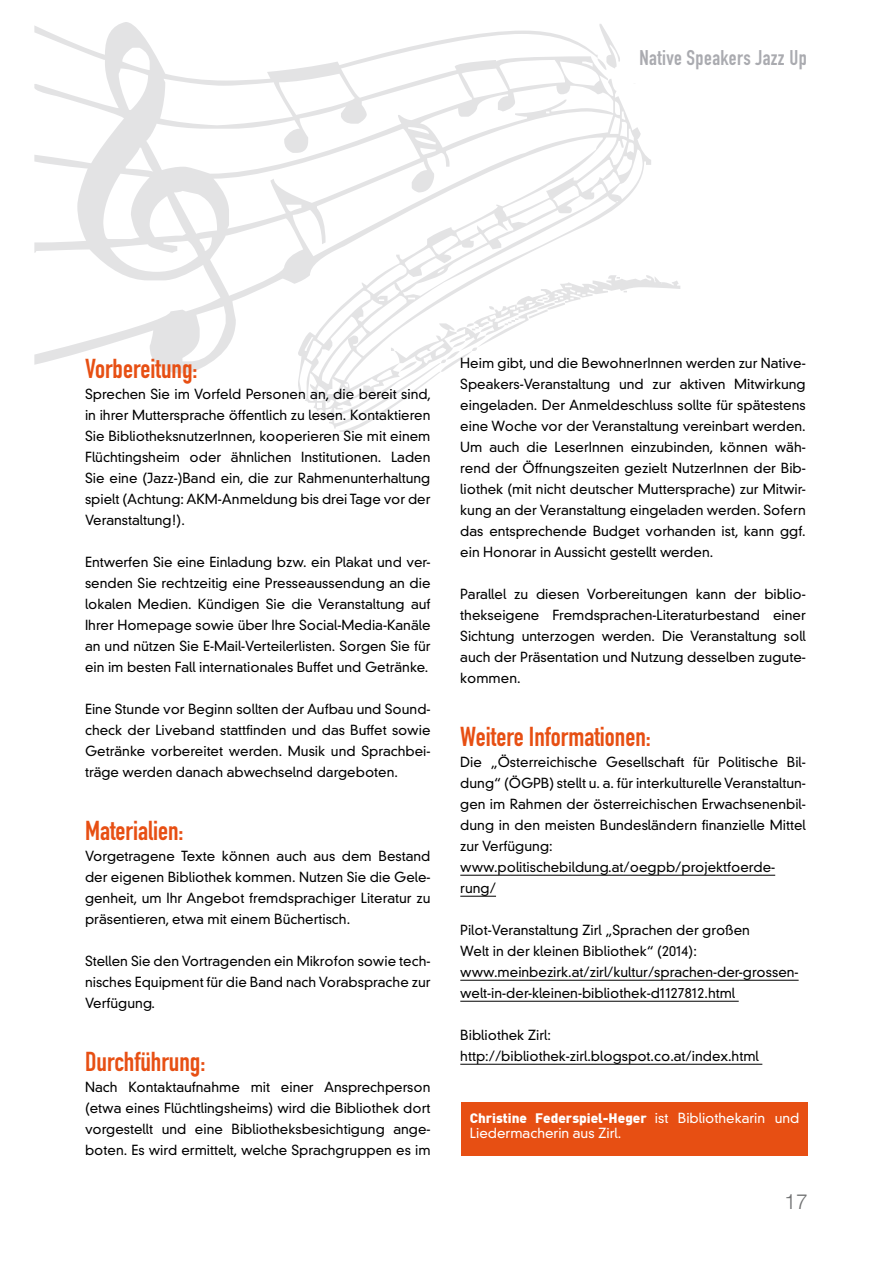
<style>
.page{position:relative;width:893px;height:1263px;background:#fff}
.page>*{position:absolute;margin:0;border:0;box-sizing:border-box;transform-origin:0 0}
.t1{font:27px "DIN Engschrift";color:#e74f13}
.t2{font:21px "DIN Engschrift";letter-spacing:.02em;color:#aaabb0}
.t3{font:300 21px "Helvetica Neue LT";color:#707172}
.t4{font:300 13.5px/21px "DIN Neuzeit Grotesk";color:#000;text-align:justify}
.t5{font:900 13.5px "DIN";color:#fff}
.t6{font:300 13.5px "DIN Neuzeit Grotesk";color:#fff}
.s1{font-family:"DIN Neuzeit Grotesk";font-weight:300}
</style>
<div class="page">
<svg style="left:34px;top:22px;width:646px;height:410px"></svg>
<hr style="left:460px;top:875px;width:315px;height:1px;background:#000">
<hr style="left:460px;top:896px;width:36px;height:1px;background:#000">
<hr style="left:460px;top:980px;width:339px;height:1px;background:#000">
<hr style="left:460px;top:1001px;width:279px;height:1px;background:#000">
<hr style="left:460px;top:1064px;width:302px;height:1px;background:#000">
<div style="left:461px;top:1102px;width:347px;height:54px;background:#e74f13"></div>
<h2 class="t2" style="left:639px;top:45px;width:169px">Native Speakers Jazz Up</h2>
<h1 class="t1" style="left:85px;top:352px;width:114px">Vorbereitung:</h1>
<p class="t4" style="left:85px;top:383px;width:347px">Sprechen Sie im Vorfeld Personen an, die bereit sind, in ihrer Muttersprache öffentlich zu lesen. Kontaktieren Sie BibliotheksnutzerInnen, kooperieren Sie mit einem Flüchtingsheim oder ähnlichen Institutionen. Laden Sie eine (Jazz-)Band ein, die zur Rahmenunterhaltung spielt (Achtung: AKM-Anmeldung bis drei Tage vor der Veranstaltung!).</p>
<p class="t4" style="left:85px;top:551px;width:347px">Entwerfen Sie eine Einladung bzw. ein Plakat und ver&shy;senden Sie rechtzeitig eine Presseaussendung an die lokalen Medien. Kündigen Sie die Veranstaltung auf Ihrer Homepage sowie über Ihre Social-Media-Kanäle an und nützen Sie E-Mail-Verteilerlisten. Sorgen Sie für ein im besten Fall internationales Buffet und Getränke.</p>
<p class="t4" style="left:85px;top:698px;width:347px">Eine Stunde vor Beginn sollten der Aufbau und Sound&shy;check der Liveband stattfinden und das Buffet sowie Getränke vorbereitet werden. Musik und Sprachbei&shy;träge werden danach abwechselnd dargeboten.</p>
<h1 class="t1" style="left:85px;top:814px;width:100px">Materialien:</h1>
<p class="t4" style="left:85px;top:845px;width:347px">Vorgetragene Texte können auch aus dem Bestand der eigenen Bibliothek kommen. Nutzen Sie die Gele&shy;genheit, um Ihr Angebot fremdsprachiger Literatur zu präsentieren, etwa mit einem Büchertisch.</p>
<p class="t4" style="left:85px;top:950px;width:347px">Stellen Sie den Vortragenden ein Mikrofon sowie tech&shy;nisches Equipment für die Band nach Vorabsprache zur Verfügung.</p>
<h1 class="t1" style="left:85px;top:1045px;width:122px">Durchführung:</h1>
<p class="t4" style="left:85px;top:1076px;width:347px">Nach Kontaktaufnahme mit einer Ansprechperson (etwa eines Flüchtlingsheims) wird die Bibliothek dort vorgestellt und eine Bibliotheksbesichtigung ange&shy;boten. Es wird ermittelt, welche Sprachgruppen es im</p>
<p class="t4" style="left:460px;top:353px;width:347px">Heim gibt, und die BewohnerInnen werden zur Native-Speakers-Veranstaltung und zur aktiven Mitwirkung eingeladen. Der Anmeldeschluss sollte für spätestens eine Woche vor der Veranstaltung vereinbart werden.<br>Um auch die LeserInnen einzubinden, können wäh&shy;rend der Öffnungszeiten gezielt NutzerInnen der Bib&shy;liothek (mit nicht deutscher Muttersprache) zur Mitwir&shy;kung an der Veranstaltung eingeladen werden. Sofern das entsprechende Budget vorhanden ist, kann ggf. ein Honorar in Aussicht gestellt werden.</p>
<p class="t4" style="left:460px;top:584px;width:347px">Parallel zu diesen Vorbereitungen kann der biblio&shy;thekseigene Fremdsprachen-Literaturbestand einer Sichtung unterzogen werden. Die Veranstaltung soll auch der Präsentation und Nutzung desselben zugute&shy;kommen.</p>
<h1 class="t1" style="left:460px;top:721px;width:192px">Weitere Informationen:</h1>
<p class="t4" style="left:460px;top:752px;width:347px;text-align:left">Die „Österreichische Gesellschaft für Politische Bil&shy;dung“ (ÖGPB) stellt u. a. für interkulturelle Veranstaltun&shy;gen im Rahmen der österreichischen Erwachsenenbil&shy;dung in den meisten Bundesländern finanzielle Mittel zur Verfügung: www.politischebildung.at/oegpb/projektfoerde&shy;rung/</p>
<p class="t4" style="left:460px;top:920px;width:340px;text-align:left">Pilot-Veranstaltung Zirl „Sprachen der großen<br>Welt in der kleinen Bibliothek“ (2014): www.meinbezirk.at/zirl/kultur/sprachen-der-grossen&shy;welt-in-der-kleinen-bibliothek-d1127812.html</p>
<p class="t4" style="left:460px;top:1025px;width:300px">Bibliothek Zirl: http://bibliothek-zirl.blogspot.co.at/index.html</p>
<p class="t5" style="left:470px;top:1109px;width:331px">Christine Federspiel-Heger <span class="s1">ist Bibliothekarin und</span></p>
<p class="t6" style="left:470px;top:1125px;width:153px">Liedermacherin aus Zirl.</p>
<h2 class="t3" style="left:785px;top:1189px;width:25px">17</h2>
</div>
